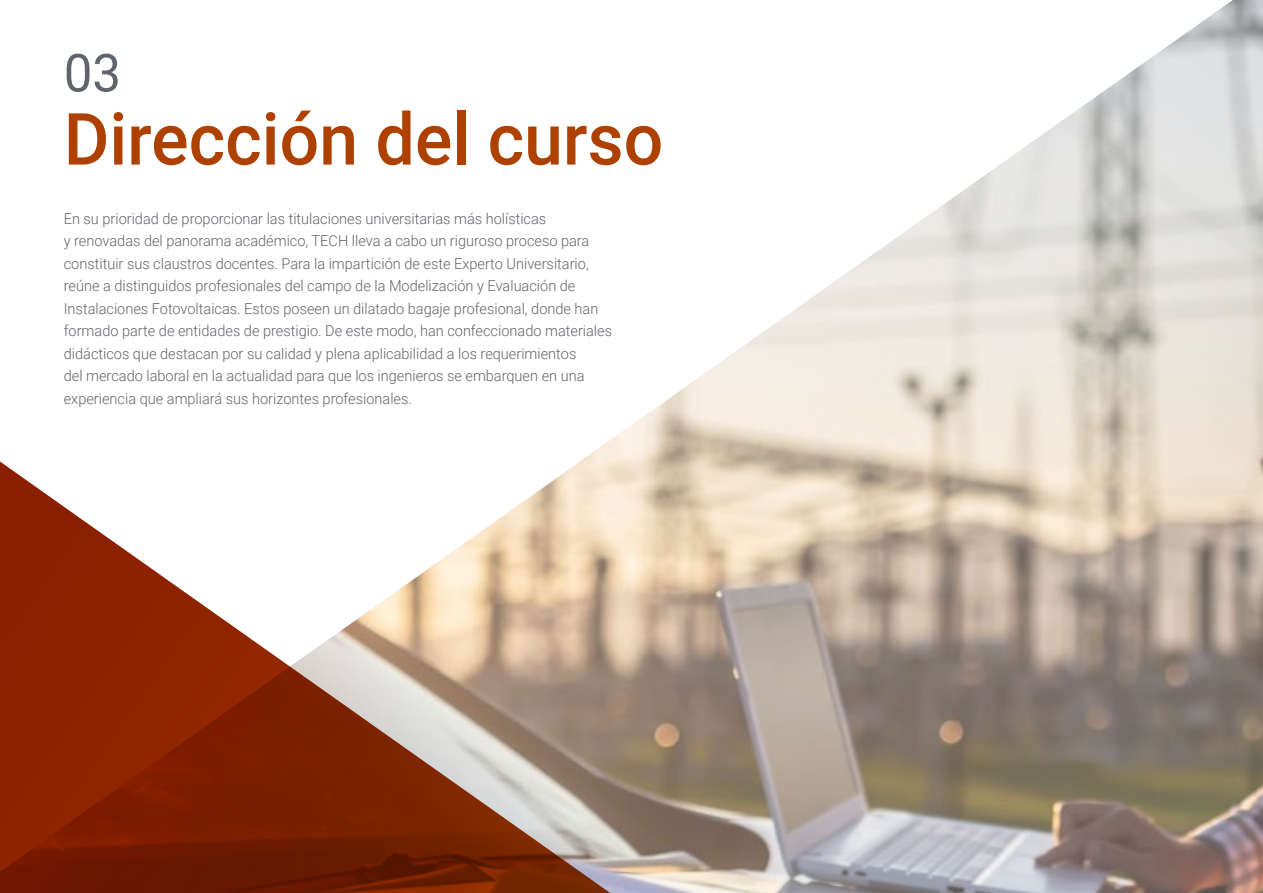
<style>
.page{position:relative;width:1263px;height:893px;background:#fff}
.page>*{position:absolute;margin:0;border:0;box-sizing:border-box;transform-origin:0 0}
.t1{font:500 72px "Roboto";color:#ae4000}
.t2{font:52.5px "Roboto";color:#61646a}
.t3{font:300 15px/22.5px "Roboto";color:#61646a}
</style>
<div class="page">
<img style="left:602px;top:0;width:661px;height:893px">
<svg style="left:0;top:446px;width:640px;height:447px"></svg>
<h2 class="t2" style="left:64px;top:36px;width:59px">03</h2>
<h1 class="t1" style="left:64px;top:89px;width:601px">Dirección del curso</h1>
<p class="t3" style="left:64px;top:207px;width:550px">En su prioridad de proporcionar las titulaciones universitarias más holísticas<br>y renovadas del panorama académico, TECH lleva a cabo un riguroso proceso para constituir sus claustros docentes. Para la impartición de este Experto Universitario, reúne a distinguidos profesionales del campo de la Modelización y Evaluación de Instalaciones Fotovoltaicas. Estos poseen un dilatado bagaje profesional, donde han formado parte de entidades de prestigio. De este modo, han confeccionado materiales didácticos que destacan por su calidad y plena aplicabilidad a los requerimientos<br>del mercado laboral en la actualidad para que los ingenieros se embarquen en una experiencia que ampliará sus horizontes profesionales.</p>
</div>
